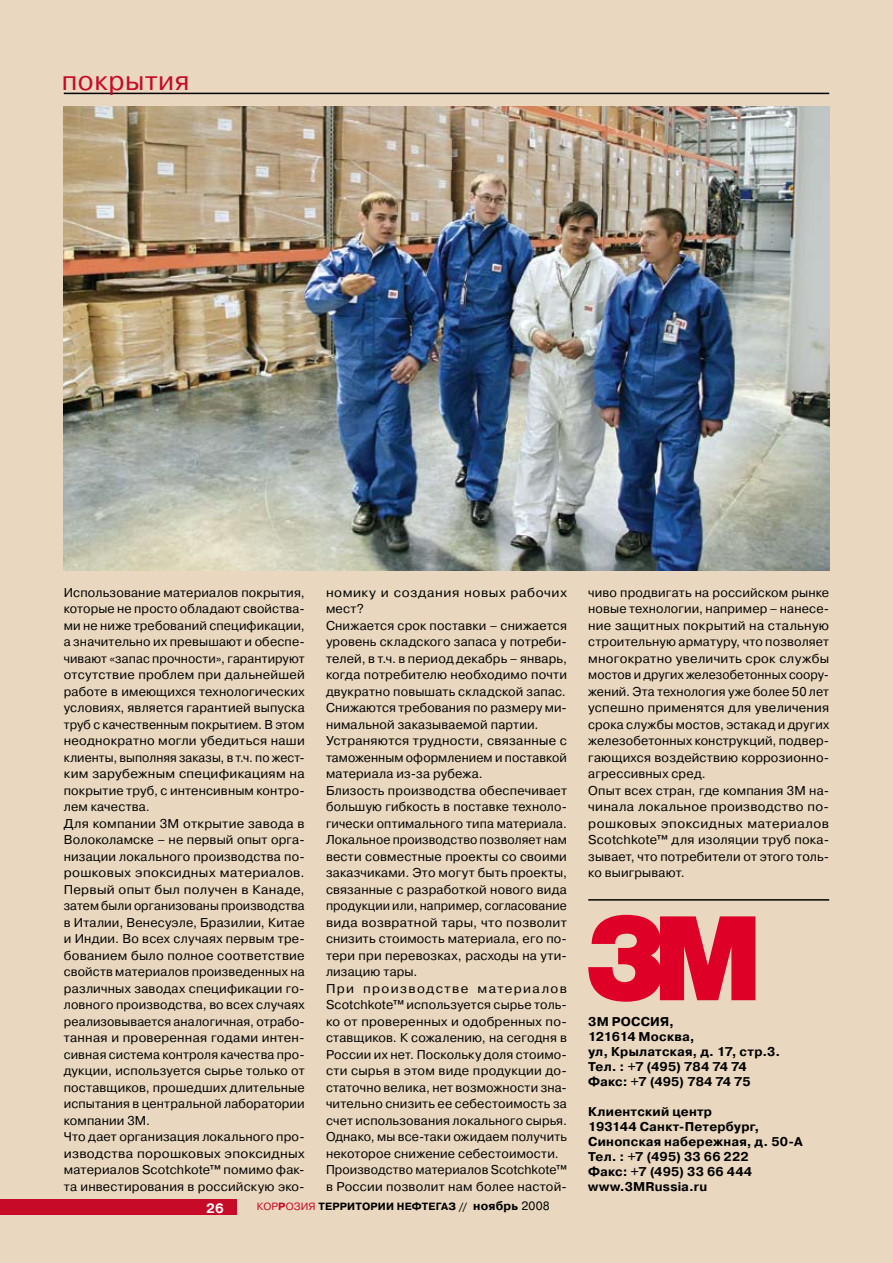
<style>
.page{position:relative;width:893px;height:1263px;background:#e9d8bf}
.page>*{position:absolute;margin:0;border:0;box-sizing:border-box;transform-origin:0 0}
.t1{font:27px "Pragmatica C";letter-spacing:.02em;color:#c60a27}
.t2{font:700 13.5px "Pragmatica C";color:#fff}
.t3{font:12.75px/16.5px "Pragmatica C";letter-spacing:.015em;color:#000}
.t4{font:12.75px/16.5px "Pragmatica C";letter-spacing:.015em;color:#000;scale:1.06 1}
.t5{font:700 12.75px/15px "Pragmatica C";letter-spacing:.015em;color:#000}
.t6{font:700 10.5px "Pragmatica C";letter-spacing:.01em;color:#000}
.s1{font-weight:400;color:#c60a27}
.s2{color:#c60a27}
.s3{font-size:12px}
.s4{font-weight:400;font-size:12px}
</style>
<div class="page">
<hr style="left:64px;top:93px;width:765px;height:1px;background:#000">
<div style="left:0;top:1199px;width:237px;height:16px;background:#c60a27"></div>
<img style="left:64px;top:107px;width:765px;height:463px">
<svg style="left:588px;top:915px;width:167px;height:87px"></svg>
<hr style="left:588px;top:899px;width:241px;height:2px;background:#000">
<h1 class="t1" style="left:62px;top:66px;width:129px">покрытия</h1>
<p class="t3" style="left:64px;top:584px;width:242px">Использование материалов покрытия, которые не просто обладают свойства&shy;ми не ниже требований спецификации, а значительно их превышают и обеспе&shy;чивают «запас прочности», гарантируют отсутствие проблем при дальнейшей работе в имеющихся технологических условиях, является гарантией выпуска труб с качественным покрытием. В этом неоднократно могли убедиться наши клиенты, выполняя заказы, в т.ч. по жест&shy;ким зарубежным спецификациям на покрытие труб, с интенсивным контро&shy;лем качества.<br>Для компании 3М открытие завода в Волоколамске – не первый опыт орга&shy;низации локального производства по&shy;рошковых эпоксидных материалов.<br>Первый опыт был получен в Канаде, затем были организованы производства в Италии, Венесуэле, Бразилии, Китае и Индии. Во всех случаях первым тре&shy;бованием было полное соответствие свойств материалов произведенных на различных заводах спецификации го&shy;ловного производства, во всех случаях реализовывается аналогичная, отрабо&shy;танная и проверенная годами интен&shy;сивная система контроля качества про&shy;дукции, используется сырье только от поставщиков, прошедших длительные испытания в центральной лаборатории компании 3М.<br>Что дает организация локального про&shy;изводства порошковых эпоксидных материалов Scotchkote™ помимо фак&shy;та инвестирования в российскую эко-</p>
<p class="t4" style="left:326px;top:584px;width:229px">номику и создания новых рабочих мест?<br>Снижается срок поставки – снижается уровень складского запаса у потреби&shy;телей, в т.ч. в период декабрь – январь, когда потребителю необходимо почти двукратно повышать складской запас.<br>Снижаются требования по размеру ми&shy;нимальной заказываемой партии.<br>Устраняются трудности, связанные с таможенным оформлением и поставкой материала из-за рубежа.<br>Близость производства обеспечивает большую гибкость в поставке техноло&shy;гически оптимального типа материала.<br>Локальное производство позволяет нам вести совместные проекты со своими заказчиками. Это могут быть проекты, связанные с разработкой нового вида продукции или, например, согласование вида возвратной тары, что позволит снизить стоимость материала, его по&shy;тери при перевозках, расходы на ути&shy;лизацию тары.<br>При производстве материалов Scotchkote™ используется сырье толь&shy;ко от проверенных и одобренных по&shy;ставщиков. К сожалению, на сегодня в России их нет. Поскольку доля стоимо&shy;сти сырья в этом виде продукции до&shy;статочно велика, нет возможности зна&shy;чительно снизить ее себестоимость за счет использования локального сырья.<br>Однако, мы все-таки ожидаем получить некоторое снижение себестоимости.<br>Производство материалов Scotchkote™ в России позволит нам более настой-</p>
<p class="t3" style="left:588px;top:584px;width:242px">чиво продвигать на российском рынке новые технологии, например – нанесе&shy;ние защитных покрытий на стальную строительную арматуру, что позволяет многократно увеличить срок службы мостов и других железобетонных соору&shy;жений. Эта технология уже более 50 лет успешно применятся для увеличения срока службы мостов, эстакад и других железобетонных конструкций, подвер&shy;гающихся воздействию коррозионно&shy;агрессивных сред.<br>Опыт всех стран, где компания 3М на&shy;чинала локальное производство по&shy;рошковых эпоксидных материалов Scotchkote™ для изоляции труб пока&shy;зывает, что потребители от этого толь&shy;ко выигрывают.</p>
<p class="t5" style="left:588px;top:1014px;width:194px">3М Россия,<br>121614 Москва,<br>ул, Крылатская, д. 17, стр.3.<br>Тел. : +7 (495) 784 74 74<br>Факс: +7 (495) 784 74 75</p>
<p class="t5" style="left:588px;top:1104px;width:216px">Клиентский центр<br>193144 Санкт-Петербург,<br>Синопская набережная, д. 50-А<br>Тел. : +7 (495) 33 66 222<br>Факс: +7 (495) 33 66 444 www.3MRussia.ru</p>
<p class="t2" style="left:206px;top:1200px;width:19px">26</p>
<p class="t6" style="left:257px;top:1200px;width:70px"><span class="s1">КОР</span><span class="s2">Р</span><span class="s1">ОЗИЯ</span> ТЕРРИТОРИИ</p>
<p class="t6" style="left:397px;top:1200px;width:154px">НЕФТЕГАЗ // <span class="s3">ноябрь</span> <span class="s4">2008</span></p>
</div>
